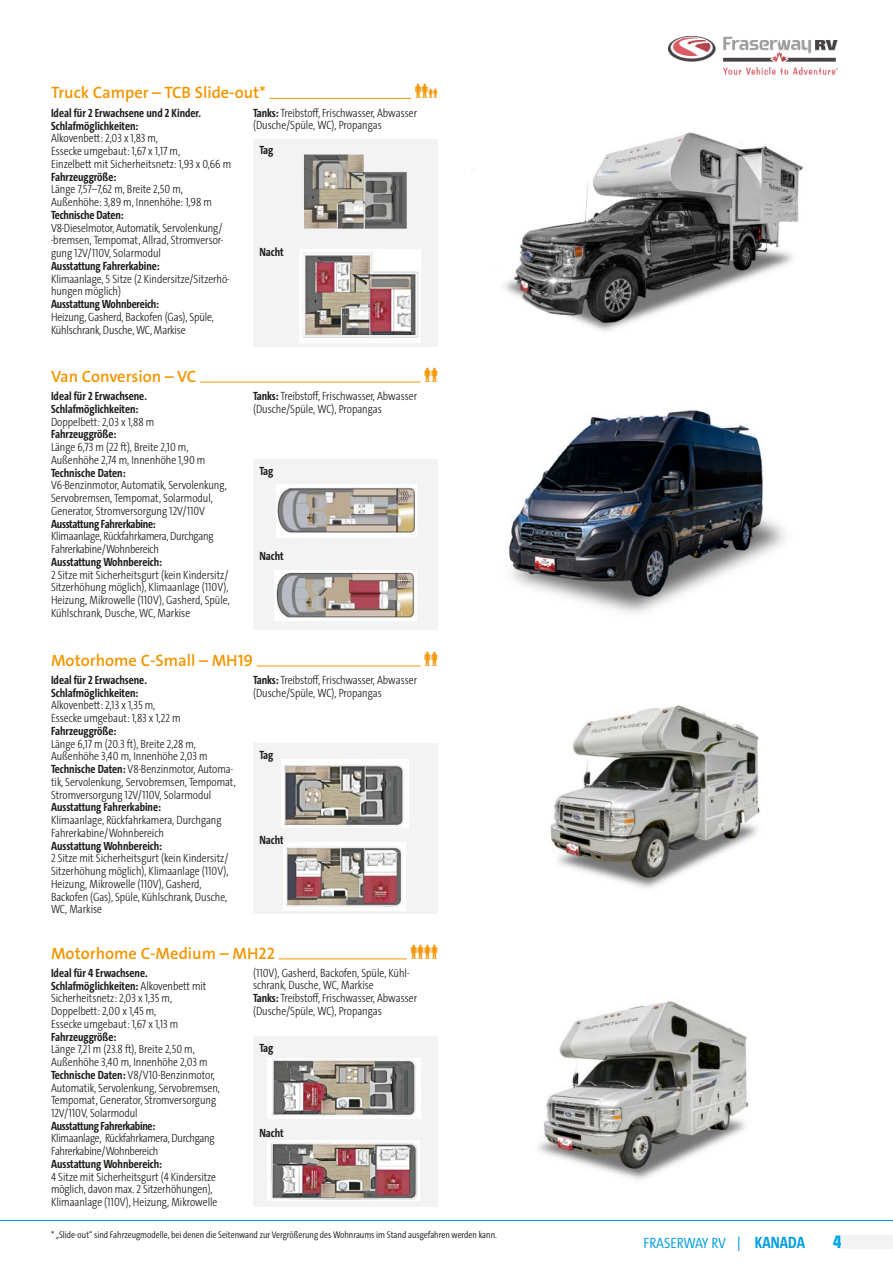
<style>
.page{position:relative;width:893px;height:1263px;background:#fff}
.page>*{position:absolute;margin:0;border:0;box-sizing:border-box;transform-origin:0 0}
.t1{font:800 19.5px "The Sans Cd LF8";color:#00a8e7}
.t2{font:600 16.5px "The Sans Os F";color:#f49500}
.t3{font:300 15px "The Sans Cd LF4";letter-spacing:-.01em;color:#009edf;scale:1.07 1}
.t4{font:300 12px/12.8px "The Sans Cd LF3";color:#1d1d1b}
.t5{font:700 12px/12.8px "The Sans Cd LF7";color:#1d1d1b}
.t6{font:300 12px/12.8px "The Sans Cd LF3";letter-spacing:-.02em;color:#1d1d1b}
.t7{font:700 12px "The Sans Cd LF7";letter-spacing:-.02em;color:#1d1d1b}
.t8{font:300 9.75px "The Sans Cd LF4";color:#1d1d1b}
.s1{font-family:"The Sans Cd LF7";font-weight:700}
.s2{font-family:"The Sans Cd LF3";font-weight:300}
.s3{font-family:"FTI Sans CD Versal";font-weight:700;font-size:16.5px}
</style>
<div class="page">
<hr style="left:200px;top:382px;width:221px;height:1px;background:#f49500">
<img style="left:508px;top:410px;width:277px;height:204px">
<div style="left:253px;top:459px;width:185px;height:171px;background:#f3f3f3"></div>
<img style="left:276px;top:485px;width:140px;height:53px">
<img style="left:274px;top:571px;width:142px;height:50px">
<hr style="left:257px;top:666px;width:164px;height:1px;background:#f49500">
<img style="left:550px;top:705px;width:210px;height:183px">
<div style="left:253px;top:743px;width:185px;height:171px;background:#f3f3f3"></div>
<img style="left:282px;top:759px;width:127px;height:69px">
<img style="left:283px;top:842px;width:123px;height:68px">
<hr style="left:279px;top:959px;width:128px;height:1px;background:#f49500">
<img style="left:538px;top:1001px;width:210px;height:179px">
<div style="left:253px;top:1036px;width:185px;height:171px;background:#f3f3f3"></div>
<img style="left:268px;top:1058px;width:153px;height:60px">
<img style="left:268px;top:1141px;width:151px;height:59px">
<div style="left:842px;top:1235px;width:51px;height:14px;background:#f3f3f3"></div>
<hr style="left:0;top:1220px;width:893px;height:1px;background:#009edf">
<img style="left:668px;top:37px;width:169px;height:37px">
<hr style="left:269px;top:98px;width:142px;height:1px;background:#f49500">
<img style="left:471px;top:132px;width:332px;height:199px">
<div style="left:253px;top:139px;width:185px;height:208px;background:#f3f3f3"></div>
<img style="left:304px;top:154px;width:103px;height:75px">
<img style="left:299px;top:249px;width:121px;height:94px">
<h2 class="t2" style="left:51px;top:82px;width:216px">Truck Camper – TCB Slide-out*</h2>
<p class="t5" style="left:51px;top:106px;width:151px">Ideal für 2 Erwachsene und 2 Kinder.<br>Schlafmöglichkeiten:</p>
<p class="t4" style="left:51px;top:132px;width:182px">Alkovenbett: 2,03 x 1,83 m,<br>Essecke umgebaut: 1,67 x 1,17 m,<br>Einzelbett mit Sicherheitsnetz: 1,93 x 0,66 m</p>
<p class="t5" style="left:51px;top:170px;width:67px">Fahrzeuggröße:</p>
<p class="t4" style="left:51px;top:182px;width:162px">Länge 7,57–7,62 m, Breite 2,50 m,<br>Außenhöhe: 3,89 m, Innenhöhe: 1,98 m</p>
<p class="t5" style="left:51px;top:208px;width:74px">Technische Daten:</p>
<p class="t4" style="left:51px;top:221px;width:174px;text-align:justify">V8-Dieselmotor, Automatik, Servolenkung/ -bremsen, Tempomat, Allrad, Stromversor&shy;gung 12V/110V, Solarmodul</p>
<p class="t5" style="left:51px;top:259px;width:110px">Ausstattung Fahrerkabine:</p>
<p class="t4" style="left:51px;top:272px;width:180px">Klimaanlage, 5 Sitze (2 Kindersitze/Sitzerhö&shy;hungen möglich)</p>
<p class="t5" style="left:51px;top:297px;width:110px">Ausstattung Wohnbereich:</p>
<p class="t4" style="left:51px;top:310px;width:164px">Heizung, Gasherd, Backofen (Gas), Spüle,<br>Kühlschrank, Dusche, WC, Markise</p>
<h2 class="t2" style="left:51px;top:366px;width:147px">Van Conversion – VC</h2>
<p class="t5" style="left:51px;top:389px;width:97px">Ideal für 2 Erwachsene.<br>Schlafmöglichkeiten:</p>
<p class="t4" style="left:51px;top:415px;width:105px">Doppelbett: 2,03 x 1,88 m</p>
<p class="t5" style="left:51px;top:427px;width:67px">Fahrzeuggröße:</p>
<p class="t4" style="left:51px;top:440px;width:156px">Länge 6,73 m (22 ft), Breite 2,10 m,<br>Außenhöhe 2,74 m, Innenhöhe 1,90 m</p>
<p class="t5" style="left:51px;top:466px;width:76px">Technische Daten:</p>
<p class="t4" style="left:51px;top:478px;width:177px">V6-Benzinmotor, Automatik, Servolenkung,<br>Servobremsen, Tempomat, Solarmodul,<br>Generator, Stromversorgung 12V/110V</p>
<p class="t7" style="left:51px;top:516px;width:106px">Ausstattung Fahrerkabine:</p>
<p class="t6" style="left:51px;top:529px;width:164px">Klimaanlage, Rückfahrkamera, Durchgang<br>Fahrerkabine/Wohnbereich</p>
<p class="t5" style="left:51px;top:555px;width:113px">Ausstattung Wohnbereich:</p>
<p class="t4" style="left:51px;top:568px;width:180px;text-align:justify">2 Sitze mit Sicherheitsgurt (kein Kindersitz/ Sitzerhöhung möglich), Klimaanlage (110V), Heizung, Mikrowelle (110V), Gasherd, Spüle, Kühlschrank, Dusche, WC, Markise</p>
<p class="t4" style="left:253px;top:106px;width:166px"><span class="s1">Tanks:</span> Treibstoff, Frischwasser, Abwasser (Dusche/Spüle, WC), Propangas</p>
<p class="t5" style="left:259px;top:143px;width:16px">Tag</p>
<p class="t5" style="left:259px;top:245px;width:26px">Nacht</p>
<p class="t4" style="left:253px;top:389px;width:166px"><span class="s1">Tanks:</span> Treibstoff, Frischwasser, Abwasser (Dusche/Spüle, WC), Propangas</p>
<p class="t5" style="left:259px;top:464px;width:16px">Tag</p>
<p class="t5" style="left:259px;top:549px;width:26px">Nacht</p>
<h2 class="t2" style="left:51px;top:650px;width:204px">Motorhome C-Small – MH19</h2>
<p class="t5" style="left:51px;top:673px;width:97px">Ideal für 2 Erwachsene.<br>Schlafmöglichkeiten:</p>
<p class="t4" style="left:51px;top:699px;width:131px">Alkovenbett: 2,13 x 1,35 m,<br>Essecke umgebaut: 1,83 x 1,22 m</p>
<p class="t5" style="left:51px;top:724px;width:67px">Fahrzeuggröße:</p>
<p class="t4" style="left:51px;top:737px;width:186px">Länge 6,17 m (20.3 ft), Breite 2,28 m, Außenhöhe 3,40 m, Innenhöhe 2,03 m <span class="s1">Technische Daten:</span> V8-Benzinmotor, Automa&shy;tik, Servolenkung, Servobremsen, Tempomat, Stromversorgung 12V/110V, Solarmodul</p>
<p class="t5" style="left:51px;top:801px;width:112px">Ausstattung Fahrerkabine:</p>
<p class="t4" style="left:51px;top:813px;width:172px">Klimaanlage, Rückfahrkamera, Durchgang<br>Fahrerkabine/Wohnbereich</p>
<p class="t5" style="left:51px;top:839px;width:113px">Ausstattung Wohnbereich:</p>
<p class="t4" style="left:51px;top:852px;width:179px">2 Sitze mit Sicherheitsgurt (kein Kindersitz/ Sitzerhöhung möglich), Klimaanlage (110V), Heizung, Mikrowelle (110V), Gasherd, Backofen (Gas), Spüle, Kühlschrank, Dusche, WC, Markise</p>
<p class="t4" style="left:253px;top:673px;width:166px"><span class="s1">Tanks:</span> Treibstoff, Frischwasser, Abwasser (Dusche/Spüle, WC), Propangas</p>
<p class="t5" style="left:259px;top:748px;width:16px">Tag</p>
<p class="t5" style="left:259px;top:833px;width:26px">Nacht</p>
<h2 class="t2" style="left:51px;top:943px;width:225px">Motorhome C-Medium – MH22</h2>
<p class="t5" style="left:51px;top:966px;width:157px">Ideal für 4 Erwachsene.<br>Schlafmöglichkeiten: <span class="s2">Alkovenbett mit</span></p>
<p class="t4" style="left:51px;top:991px;width:129px">Sicherheitsnetz: 2,03 x 1,35 m,<br>Doppelbett: 2,00 x 1,45 m,<br>Essecke umgebaut: 1,67 x 1,13 m</p>
<p class="t5" style="left:51px;top:1030px;width:67px">Fahrzeuggröße:</p>
<p class="t4" style="left:51px;top:1042px;width:170px">Länge 7,21 m (23.8 ft), Breite 2,50 m, Außenhöhe 3,40 m, Innenhöhe 2,03 m <span class="s1">Technische Daten:</span> V8/V10-Benzinmotor, Automatik, Servolenkung, Servobremsen, Tempomat, Generator, Stromversorgung 12V/110V, Solarmodul</p>
<p class="t7" style="left:51px;top:1118px;width:106px">Ausstattung Fahrerkabine:</p>
<p class="t6" style="left:51px;top:1132px;width:165px">Klimaanlage, Rückfahrkamera, Durchgang<br>Fahrerkabine/Wohnbereich</p>
<p class="t5" style="left:51px;top:1157px;width:113px">Ausstattung Wohnbereich:</p>
<p class="t4" style="left:51px;top:1170px;width:168px">4 Sitze mit Sicherheitsgurt (4 Kindersitze möglich, davon max. 2 Sitzerhöhungen),<br>Klimaanlage (110V), Heizung, Mikrowelle</p>
<p class="t4" style="left:253px;top:966px;width:166px">(110V), Gasherd, Backofen, Spüle, Kühl&shy;schrank, Dusche, WC, Markise<br><span class="s1">Tanks:</span> Treibstoff, Frischwasser, Abwasser (Dusche/Spüle, WC), Propangas</p>
<p class="t5" style="left:259px;top:1041px;width:16px">Tag</p>
<p class="t5" style="left:259px;top:1126px;width:26px">Nacht</p>
<p class="t8" style="left:51px;top:1228px;width:447px">* „Slide-out“ sind Fahrzeugmodelle, bei denen die Seitenwand zur Vergrößerung des Wohnraums im Stand ausgefahren werden kann.</p>
<p class="t3" style="left:644px;top:1233px;width:152px">FRASERWAY RV | <span class="s3">KANADA</span></p>
<h1 class="t1" style="left:833px;top:1229px;width:10px">4</h1>
</div>
